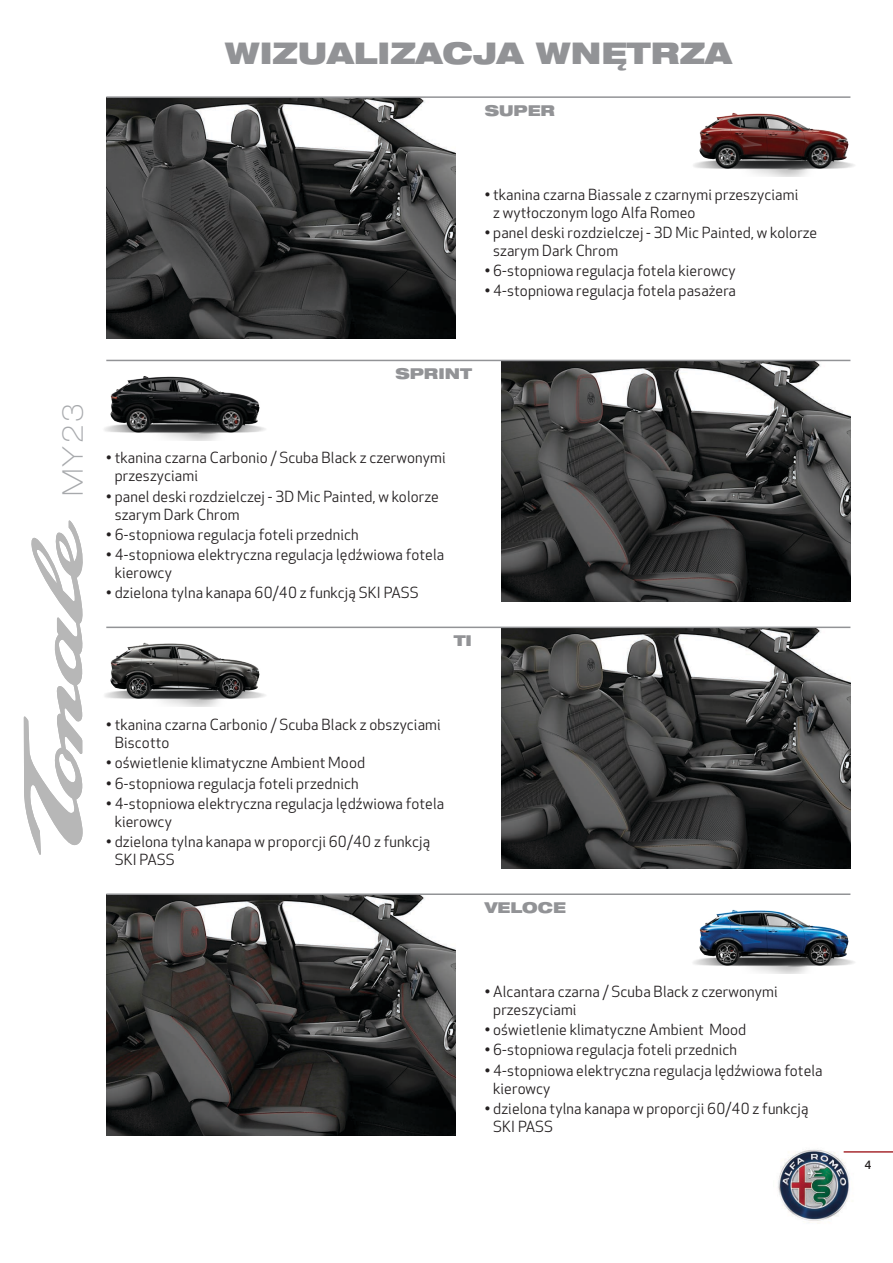
<style>
.page{position:relative;width:893px;height:1263px;background:#fff}
.page>*{position:absolute;margin:0;border:0;box-sizing:border-box;transform-origin:0 0}
.t1{font:900 expanded 30px "Helvetica Neue LT Pro";color:#929396}
.t2{font:100 expanded 28.5px "Helvetica Neue LT Pro";color:#a7a9ac}
.t3{font:15px/18px "Apex New";letter-spacing:.01em;color:#231f20}
.t4{font:900 expanded 15px "Helvetica Neue LT Pro";color:#929396}
.t5{font:500 12px "Helvetica Neue LT Pro";color:#231f20}
</style>
<div class="page">
<img style="left:778px;top:1149px;width:72px;height:75px">
<hr style="left:844px;top:1151px;width:49px;height:2px;background:#a72c31">
<img style="left:106px;top:98px;width:349px;height:240px">
<svg style="left:24px;top:520px;width:59px;height:335px"></svg>
<img style="left:106px;top:895px;width:349px;height:240px">
<img style="left:502px;top:628px;width:348px;height:240px">
<img style="left:502px;top:361px;width:348px;height:241px">
<hr style="left:106px;top:96px;width:744px;height:2px;background:#929396">
<hr style="left:106px;top:893px;width:744px;height:2px;background:#929396">
<hr style="left:106px;top:627px;width:744px;height:1px;background:#929396">
<hr style="left:106px;top:360px;width:744px;height:1px;background:#929396">
<img style="left:693px;top:112px;width:162px;height:65px">
<img style="left:693px;top:909px;width:162px;height:65px">
<img style="left:105px;top:642px;width:161px;height:65px">
<img style="left:104px;top:376px;width:162px;height:64px">
<h1 class="t1" style="left:225px;top:34px;width:509px">WIZUALIZACJA WNĘTRZA</h1>
<p class="t4" style="left:485px;top:100px;width:72px">SUPER</p>
<p class="t3" style="left:493px;top:186px;width:307px;text-indent:-8px">• tkanina czarna Biassale z czarnymi przeszyciami z wytłoczonym logo Alfa Romeo</p>
<p class="t3" style="left:493px;top:224px;width:326px;text-indent:-8px">• panel deski rozdzielczej - 3D Mic Painted, w kolorze szarym Dark Chrom</p>
<p class="t3" style="left:485px;top:262px;width:252px">• 6-stopniowa regulacja fotela kierowcy</p>
<p class="t3" style="left:485px;top:283px;width:253px">• 4-stopniowa regulacja fotela pasażera</p>
<h2 class="t2" style="left:56px;top:496px;width:94px;rotate:-90deg">MY23</h2>
<p class="t4" style="left:395px;top:364px;width:78px">SPRINT</p>
<p class="t3" style="left:115px;top:449px;width:332px;text-indent:-8px">• tkanina czarna Carbonio / Scuba Black z czerwonymi przeszyciami</p>
<p class="t3" style="left:115px;top:488px;width:326px;text-indent:-8px">• panel deski rozdzielczej - 3D Mic Painted, w kolorze szarym Dark Chrom</p>
<p class="t3" style="left:106px;top:526px;width:254px">• 6-stopniowa regulacja foteli przednich</p>
<p class="t3" style="left:115px;top:546px;width:331px;text-indent:-8px">• 4-stopniowa elektryczna regulacja lędźwiowa fotela kierowcy</p>
<p class="t3" style="left:106px;top:584px;width:314px">• dzielona tylna kanapa 60/40 z funkcją SKI PASS</p>
<p class="t4" style="left:454px;top:631px;width:20px">TI</p>
<p class="t3" style="left:115px;top:716px;width:328px;text-indent:-8px">• tkanina czarna Carbonio / Scuba Black z obszyciami<br>Biscotto</p>
<p class="t3" style="left:106px;top:754px;width:260px">• oświetlenie klimatyczne Ambient Mood</p>
<p class="t3" style="left:106px;top:775px;width:254px">• 6-stopniowa regulacja foteli przednich</p>
<p class="t3" style="left:115px;top:795px;width:331px;text-indent:-8px">• 4-stopniowa elektryczna regulacja lędźwiowa fotela kierowcy</p>
<p class="t3" style="left:115px;top:833px;width:317px;text-indent:-8px">• dzielona tylna kanapa w proporcji 60/40 z funkcją<br>SKI PASS</p>
<p class="t4" style="left:485px;top:897px;width:83px">VELOCE</p>
<p class="t3" style="left:493px;top:983px;width:286px;text-indent:-8px">• Alcantara czarna / Scuba Black z czerwonymi przeszyciami</p>
<p class="t3" style="left:485px;top:1021px;width:263px">• oświetlenie klimatyczne Ambient Mood</p>
<p class="t3" style="left:485px;top:1041px;width:254px">• 6-stopniowa regulacja foteli przednich</p>
<p class="t3" style="left:493px;top:1062px;width:331px;text-indent:-8px">• 4-stopniowa elektryczna regulacja lędźwiowa fotela kierowcy</p>
<p class="t3" style="left:493px;top:1100px;width:317px;text-indent:-8px">• dzielona tylna kanapa w proporcji 60/40 z funkcją<br>SKI PASS</p>
<p class="t5" style="left:865px;top:1158px;width:8px">4</p>
</div>
